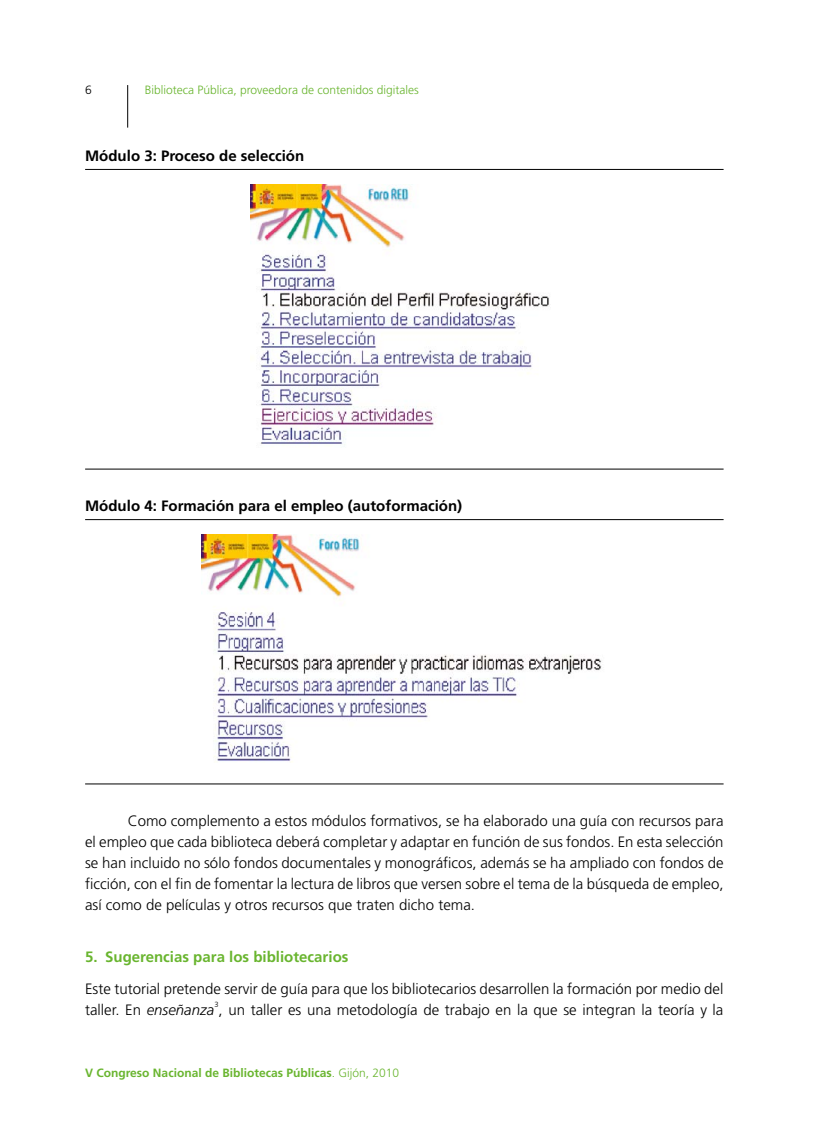
<style>
.page{position:relative;width:830px;height:1123px;background:#fff}
.page>*{position:absolute;margin:0;border:0;box-sizing:border-box;transform-origin:0 0}
._09-Txt_01{font:300 15px/21px "Frutiger";color:#000;text-align:justify}
._08-Txt_00{font:300 15px/21px "Frutiger";color:#000}
._17-Titulo_tabla{font:700 15px "Frutiger";color:#000}
._02-Titulo_02{font:700 15px "Frutiger";color:#69b52f}
.t1{font:300 12px "Frutiger";color:#69b52f}
.t2{font:700 12px "Frutiger";color:#69b52f}
.t3{font:300 12px "Frutiger";color:#000}
._08-Txt_00-2{font:300 7.5px "Frutiger";color:#000}
.s1{font-style:italic}
.s2{font-weight:300}
</style>
<div class="page">
<hr style="left:127px;top:85px;width:1px;height:43px;background:#000">
<hr style="left:85px;top:169px;width:638px;height:1px;background:#000">
<hr style="left:85px;top:469px;width:638px;height:1px;background:#000">
<hr style="left:85px;top:519px;width:638px;height:1px;background:#000">
<hr style="left:85px;top:783px;width:638px;height:1px;background:#000">
<img style="left:250px;top:184px;width:299px;height:260px">
<img style="left:201px;top:535px;width:401px;height:227px">
<p class="t3" style="left:85px;top:84px;width:8px">6</p>
<p class="t1" style="left:145px;top:84px;width:275px">Biblioteca Pública, proveedora de contenidos digitales</p>
<p class="_17-Titulo_tabla" style="left:85px;top:146px;width:220px">Módulo 3: Proceso de selección</p>
<p class="_17-Titulo_tabla" style="left:85px;top:496px;width:378px">Módulo 4: Formación para el empleo (autoformación)</p>
<p class="_09-Txt_01" style="left:85px;top:810px;width:639px;text-indent:43px">Como complemento a estos módulos formativos, se ha elaborado una guía con recursos para el empleo que cada biblioteca deberá completar y adaptar en función de sus fondos. En esta selección se han incluido no sólo fondos documentales y monográficos, además se ha ampliado con fondos de ficción, con el fin de fomentar la lectura de libros que versen sobre el tema de la búsqueda de empleo, así como de películas y otros recursos que traten dicho tema.</p>
<p class="_02-Titulo_02" style="left:85px;top:948px;width:265px">5. Sugerencias para los bibliotecarios</p>
<p class="_08-Txt_00" style="left:85px;top:978px;width:639px">Este tutorial pretende servir de guía para que los bibliotecarios desarrollen la formación por medio del taller. En <span class="s1">enseñanza</span> , un taller es una metodología de trabajo en la que se integran la teoría y la</p>
<p class="_08-Txt_00-2" style="left:214px;top:1000px;width:6px">3</p>
<p class="t2" style="left:85px;top:1065px;width:315px">V Congreso Nacional de Bibliotecas Públicas<span class="s2">. Gijón, 2010</span></p>
</div>
